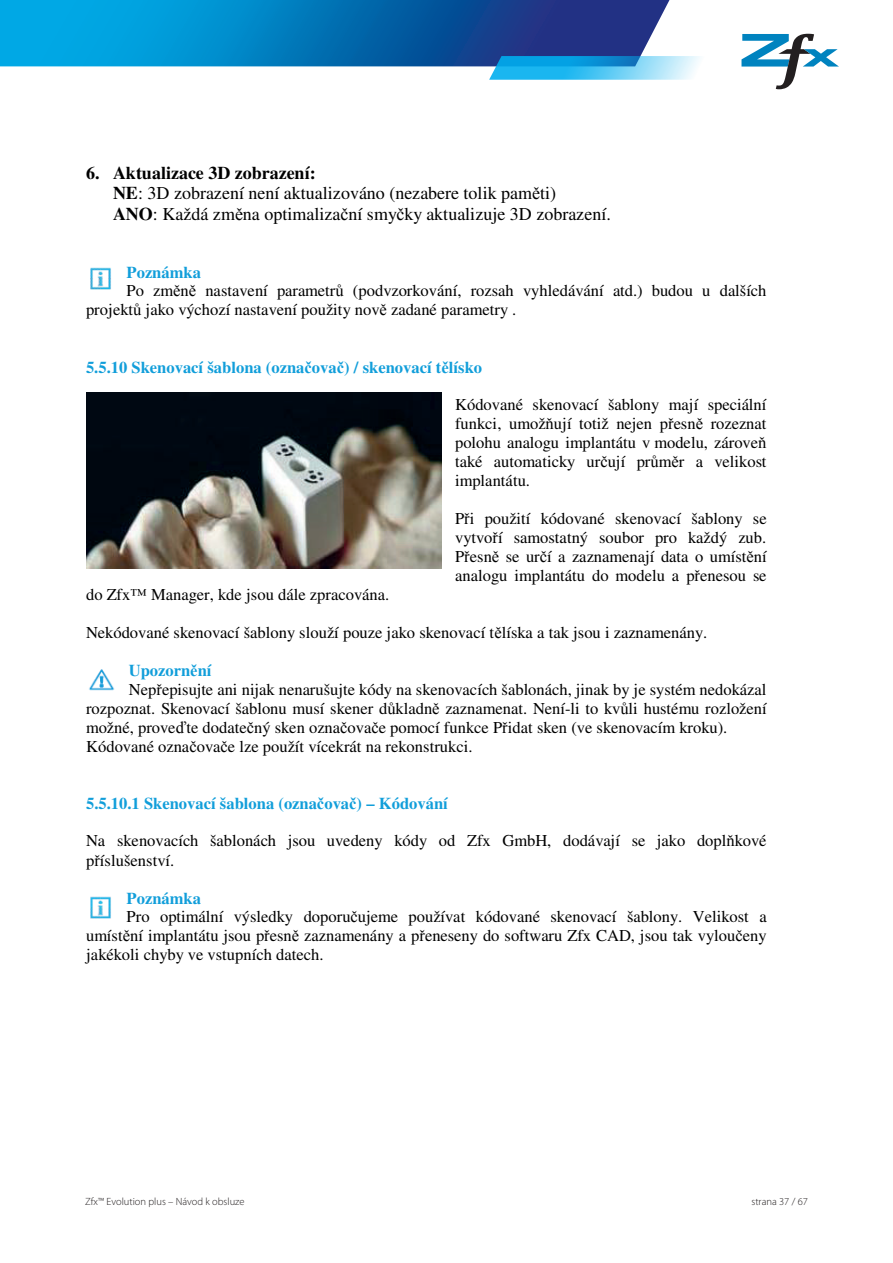
<style>
.page{position:relative;width:893px;height:1263px;background:#fff}
.page>*{position:absolute;margin:0;border:0;box-sizing:border-box;transform-origin:0 0}
.t1{font:18px/20.5px "Times";color:#000001}
.t2{font:16.5px/19px "Times";color:#000001;text-align:justify}
.t3{font:700 16.5px "Times";color:#119eda}
.t4{font:300 10.5px "Myriad Pro";color:#231f20}
.s1{font-weight:700}
.s2{font-family:"Times New Roman"}
</style>
<div class="page">
<svg style="left:0;top:0;width:670px;height:66px;background:#0876b9"></svg>
<svg style="left:489px;top:34px;width:350px;height:55px"></svg>
<img style="left:90px;top:267px;width:21px;height:23px">
<img style="left:90px;top:896px;width:21px;height:23px">
<img style="left:86px;top:393px;width:356px;height:175px">
<img style="left:89px;top:669px;width:26px;height:22px">
<p class="t1" style="left:113px;top:162px;width:499px;text-indent:-27px"><span class="s1">6. Aktualizace 3D zobrazení:<br>NE</span>: 3D zobrazení není aktualizováno (nezabere tolik pam<span class="s2">ě</span>ti)<br><span class="s1">ANO</span>: Každá zm<span class="s2">ě</span>na optimaliza<span class="s2">č</span>ní smy<span class="s2">č</span>ky aktualizuje 3D zobrazení.</p>
<p class="t3" style="left:127px;top:262px;width:76px">Poznámka</p>
<p class="t2" style="left:127px;top:281px;width:641px">Po zm<span class="s2">ě</span>n<span class="s2">ě</span> nastavení parametr<span class="s2">ů</span> (podvzorkování, rozsah vyhledávání atd.) budou u dalších</p>
<p class="t2" style="left:86px;top:300px;width:432px">projekt<span class="s2">ů</span> jako výchozí nastavení použity nov<span class="s2">ě</span> zadané parametry .</p>
<p class="t3" style="left:86px;top:357px;width:398px">5.5.10 Skenovací šablona (ozna<span class="s2">č</span>ova<span class="s2">č</span>) / skenovací t<span class="s2">ě</span>lísko</p>
<p class="t2" style="left:455px;top:395px;width:313px">Kódované skenovací šablony mají speciální funkci, umož<span class="s2">ň</span>ují totiž nejen p<span class="s2">ř</span>esn<span class="s2">ě</span> rozeznat polohu analogu implantátu v modelu, zárove<span class="s2">ň </span>také automaticky ur<span class="s2">č</span>ují pr<span class="s2">ů</span>m<span class="s2">ě</span>r a velikost implantátu.</p>
<p class="t2" style="left:455px;top:509px;width:313px">P<span class="s2">ř</span>i použití kódované skenovací šablony se vytvo<span class="s2">ř</span>í samostatný soubor pro každý zub.<br>P<span class="s2">ř</span>esn<span class="s2">ě</span> se ur<span class="s2">č</span>í a zaznamenají data o umíst<span class="s2">ě</span>ní analogu implantátu do modelu a p<span class="s2">ř</span>enesou se</p>
<p class="t2" style="left:86px;top:585px;width:305px">do Zfx™ Manager, kde jsou dále zpracována.</p>
<p class="t2" style="left:86px;top:623px;width:623px">Nekódované skenovací šablony slouží pouze jako skenovací t<span class="s2">ě</span>líska a tak jsou i zaznamenány.</p>
<p class="t3" style="left:129px;top:661px;width:84px">Upozorn<span class="s2">ě</span>ní</p>
<p class="t2" style="left:129px;top:680px;width:639px">Nep<span class="s2">ř</span>episujte ani nijak nenarušujte kódy na skenovacích šablonách, jinak by je systém nedokázal</p>
<p class="t2" style="left:86px;top:698px;width:682px">rozpoznat. Skenovací šablonu musí skener d<span class="s2">ů</span>kladn<span class="s2">ě</span> zaznamenat. Není-li to kv<span class="s2">ů</span>li hustému rozložení</p>
<p class="t2" style="left:86px;top:718px;width:643px">možné, prove<span class="s2">ď</span>te dodate<span class="s2">č</span>ný sken ozna<span class="s2">č</span>ova<span class="s2">č</span>e pomocí funkce P<span class="s2">ř</span>idat sken (ve skenovacím kroku).</p>
<p class="t2" style="left:86px;top:736px;width:388px">Kódované ozna<span class="s2">č</span>ova<span class="s2">č</span>e lze použít vícekrát na rekonstrukci.</p>
<p class="t3" style="left:86px;top:794px;width:363px">5.5.10.1 Skenovací šablona (ozna<span class="s2">č</span>ova<span class="s2">č</span>) – Kódování</p>
<p class="t2" style="left:86px;top:831px;width:682px">Na skenovacích šablonách jsou uvedeny kódy od Zfx GmbH, dodávají se jako dopl<span class="s2">ň</span>kové p<span class="s2">ř</span>íslušenství.</p>
<p class="t3" style="left:127px;top:888px;width:76px">Poznámka</p>
<p class="t2" style="left:127px;top:907px;width:642px">Pro optimální výsledky doporu<span class="s2">č</span>ujeme používat kódované skenovací šablony. Velikost a</p>
<p class="t2" style="left:86px;top:926px;width:682px">umíst<span class="s2">ě</span>ní implantátu jsou p<span class="s2">ř</span>esn<span class="s2">ě</span> zaznamenány a p<span class="s2">ř</span>eneseny do softwaru Zfx CAD, jsou tak vylou<span class="s2">č</span>eny</p>
<p class="t2" style="left:86px;top:945px;width:239px">jakékoli chyby ve vstupních datech.</p>
<p class="t4" style="left:85px;top:1195px;width:161px">Zfx™ Evolution plus – Návod k obsluze</p>
<p class="t4" style="left:751px;top:1195px;width:58px">strana 37 / 67</p>
</div>
